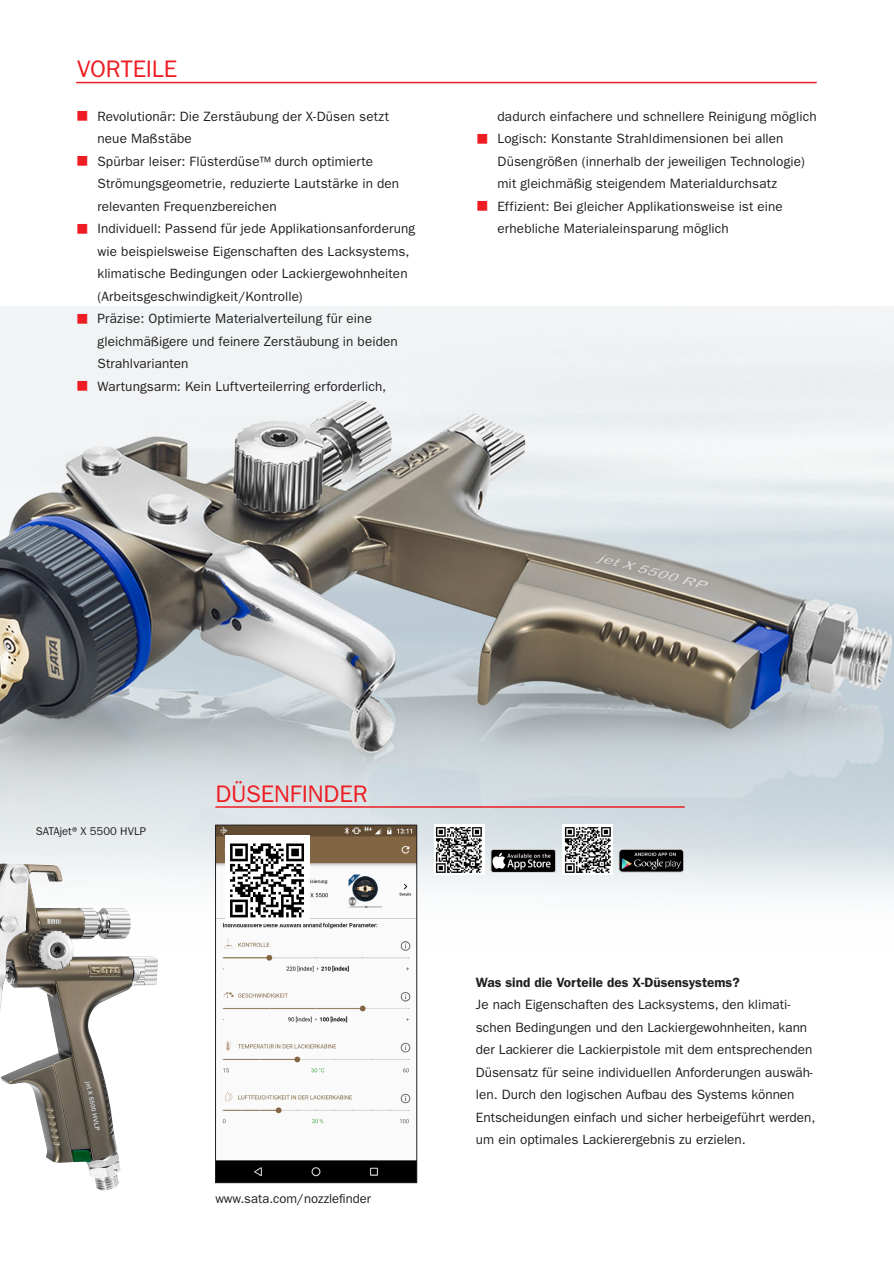
<style>
.page{position:relative;width:894px;height:1265px;background:#fff}
.page>*{position:absolute;margin:0;border:0;box-sizing:border-box;transform-origin:0 0}
.Head_Vorteile{font:24px "ITC Franklin Gothic Std";letter-spacing:-.005em;color:#ee1d23}
.Copy{font:13.5px/22.5px "ITC Franklin Gothic Std";letter-spacing:.005em;color:#231f20}
.Copy-2{font:600 13.5px "ITC Franklin Gothic Std";color:#231f20}
.Copy-3{font:13.05px "ITC Franklin Gothic Std";color:#231f20}
.t1{font:11.25px "ITC Franklin Gothic Std";color:#231f20}
</style>
<div class="page">
<img style="left:0;top:306px;width:893px;height:647px">
<hr style="left:76px;top:82px;width:740px;height:1px;background:#ee1d23">
<img style="left:0;top:864px;width:121px;height:327px">
<img style="left:217px;top:827px;width:198px;height:353px">
<div style="left:215px;top:825px;width:202px;height:357px;border:1px solid #231f20"></div>
<img style="left:225px;top:835px;width:84px;height:88px">
<img style="left:434px;top:825px;width:50px;height:50px">
<img style="left:489px;top:847px;width:68px;height:28px">
<img style="left:562px;top:825px;width:50px;height:50px">
<img style="left:617px;top:847px;width:68px;height:28px">
<hr style="left:215px;top:806px;width:469px;height:1px;background:#ee1d23">
<svg style="left:78px;top:314px;width:9px;height:10px"></svg>
<svg style="left:78px;top:381px;width:9px;height:10px"></svg>
<p class="Head_Vorteile" style="left:77px;top:55px;width:102px">VORTEILE</p>
<p class="Copy" style="left:97px;top:105px;width:293px">Revolutionär: Die Zerstäubung der X-Düsen setzt neue Maßstäbe</p>
<p class="Copy" style="left:97px;top:150px;width:303px">Spürbar leiser: Flüsterdüse™ durch optimierte<br>Strömungsgeometrie, reduzierte Lautstärke in den relevanten Frequenzbereichen</p>
<p class="Copy" style="left:97px;top:218px;width:319px">Individuell: Passend für jede Applikationsanforderung wie beispielsweise Eigenschaften des Lacksystems, klimatische Bedingungen oder Lackiergewohnheiten (Arbeitsgeschwindigkeit/Kontrolle)</p>
<p class="Copy" style="left:97px;top:308px;width:302px">Präzise: Optimierte Materialverteilung für eine gleichmäßigere und feinere Zerstäubung in beiden<br>Strahlvarianten</p>
<p class="Copy" style="left:97px;top:375px;width:290px">Wartungsarm: Kein Luftverteilerring erforderlich,</p>
<p class="Copy" style="left:497px;top:105px;width:320px">dadurch einfachere und schnellere Reinigung möglich</p>
<p class="Copy" style="left:497px;top:128px;width:308px">Logisch: Konstante Strahldimensionen bei allen<br>Düsengrößen (innerhalb der jeweiligen Technologie) mit gleichmäßig steigendem Materialdurchsatz</p>
<p class="Copy" style="left:497px;top:195px;width:287px">Effizient: Bei gleicher Applikationsweise ist eine erhebliche Materialeinsparung möglich</p>
<p class="t1" style="left:36px;top:824px;width:111px">SATAjet®X 5500 HVLP</p>
<p class="Head_Vorteile" style="left:215px;top:780px;width:154px">DÜSENFINDER</p>
<p class="Copy-3" style="left:215px;top:1190px;width:157px">www.sata.com/nozzlefinder</p>
<p class="Copy-2" style="left:476px;top:974px;width:265px">Was sind die Vorteile des X-Düsensystems?</p>
<p class="Copy" style="left:476px;top:993px;width:341px">Je nach Eigenschaften des Lacksystems, den klimati&shy;schen Bedingungen und den Lackiergewohnheiten, kann der Lackierer die Lackierpistole mit dem entsprechenden Düsensatz für seine individuellen Anforderungen auswäh&shy;len. Durch den logischen Aufbau des Systems können Entscheidungen einfach und sicher herbeigeführt werden, um ein optimales Lackierergebnis zu erzielen.</p>
</div>
